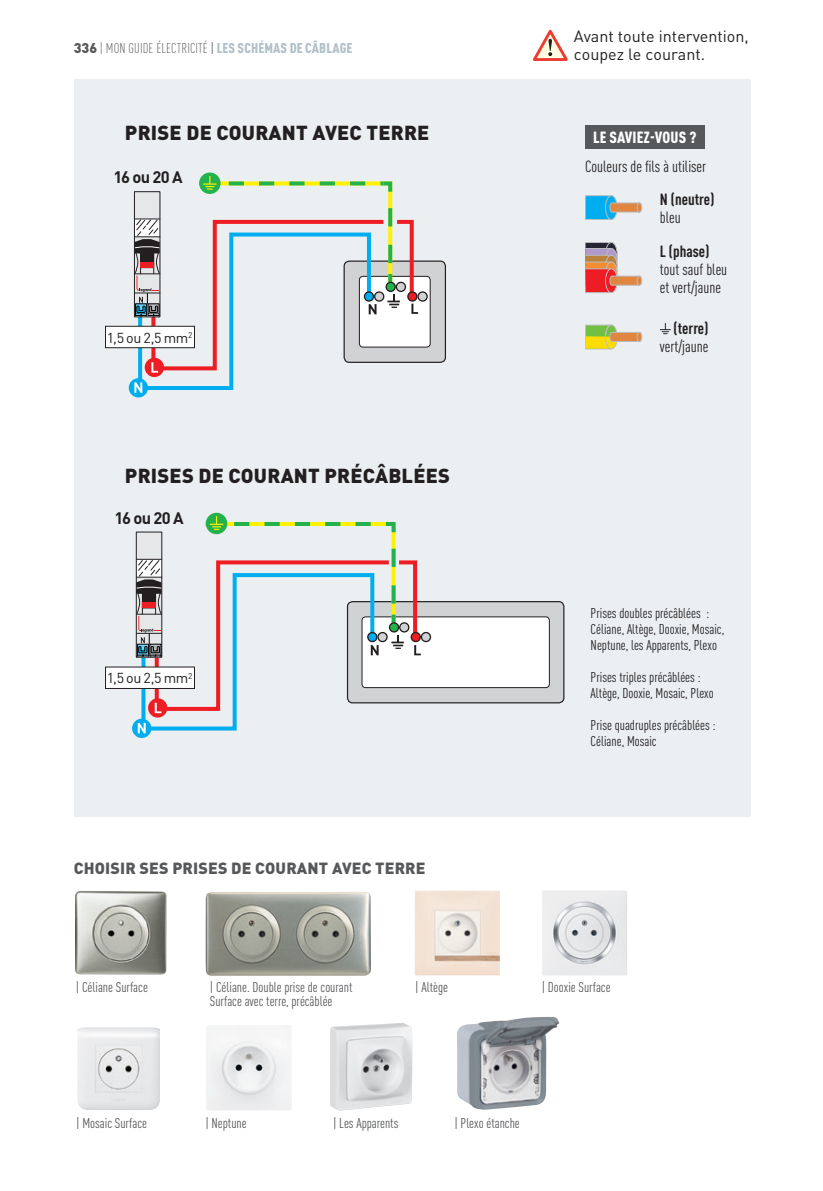
<style>
.page{position:relative;width:823px;height:1191px;background:#fff}
.page>*{position:absolute;margin:0;border:0;box-sizing:border-box;transform-origin:0 0}
.t1{font:900 20px "DIN Pro";letter-spacing:.01em;color:#231f20}
.t2{font:700 16.6px "DIN Pro";letter-spacing:.05em;color:#231f20}
.t3{font:16.2px/17.6px "DIN";color:#231f20}
.t4{font:condensed 16px/18px "DIN Pro";color:#231f20}
.t5{font:900 16px "DIN Pro";letter-spacing:.01em;color:#57585a}
.t6{font:700 condensed 16px "DIN Pro";color:#231f20}
.t7{font:900 condensed 16px "DIN Pro";letter-spacing:.01em;color:#fff}
.t8{font:14.2px "DIN Pro";letter-spacing:-.03em;color:#231f20}
.t9{font:condensed 14px/16px "DIN Pro";color:#231f20}
.t10{font:condensed 14px/14px "DIN Pro";color:#57585a}
.t11{font:300 condensed 14px "DIN Pro";letter-spacing:.01em;color:#57585a}
.s1{font-weight:900;font-stretch:normal}
.s2{color:#231f20}
.s3{font-weight:900;color:#b1c0c9}
</style>
<div class="page">
<div style="left:74px;top:79px;width:676px;height:737px;background:#ebeff1"></div>
<div style="left:344px;top:261px;width:101px;height:101px;background:#d1d2d4;border-radius:5px"></div>
<div style="left:343px;top:260px;width:103px;height:103px;border:1px solid #231f20;border-radius:5px"></div>
<div style="left:359px;top:276px;width:71px;height:71px;background:#fff;border-radius:4px"></div>
<div style="left:359px;top:276px;width:71px;height:71px;border:1px solid #231f20;border-radius:4px"></div>
<div style="left:129px;top:378px;width:19px;height:19px;background:#00aeef;border-radius:50%"></div>
<svg style="left:199px;top:172px;width:21px;height:22px"></svg>
<div style="left:105px;top:326px;width:89px;height:22px;background:#fff"></div>
<div style="left:105px;top:326px;width:90px;height:22px;border:1px solid #231f20"></div>
<svg style="left:418px;top:292px;width:9px;height:9px"></svg>
<div style="left:417px;top:291px;width:10px;height:11px;border:1px solid #231f20;border-radius:50%"></div>
<svg style="left:133px;top:176px;width:285px;height:217px"></svg>
<div style="left:347px;top:601px;width:216px;height:102px;background:#d1d2d4;border-radius:5px"></div>
<div style="left:347px;top:601px;width:217px;height:102px;border:1px solid #231f20;border-radius:5px"></div>
<div style="left:362px;top:617px;width:187px;height:70px;background:#fff;border-radius:4px"></div>
<div style="left:361px;top:616px;width:188px;height:72px;border:1px solid #231f20;border-radius:4px"></div>
<svg style="left:132px;top:718px;width:19px;height:20px"></svg>
<div style="left:206px;top:513px;width:21px;height:21px;background:#23b24b;border-radius:50%"></div>
<svg style="left:421px;top:632px;width:9px;height:9px"></svg>
<div style="left:420px;top:632px;width:11px;height:10px;border:1px solid #231f20;border-radius:50%"></div>
<div style="left:105px;top:667px;width:89px;height:21px;background:#fff"></div>
<div style="left:105px;top:666px;width:90px;height:23px;border:1px solid #231f20"></div>
<svg style="left:135px;top:516px;width:285px;height:217px"></svg>
<img style="left:330px;top:1023px;width:82px;height:87px">
<img style="left:75px;top:891px;width:91px;height:83px">
<img style="left:77px;top:1027px;width:83px;height:83px">
<img style="left:542px;top:890px;width:85px;height:85px">
<img style="left:415px;top:890px;width:84px;height:85px">
<img style="left:206px;top:1026px;width:85px;height:84px">
<img style="left:205px;top:892px;width:165px;height:83px">
<img style="left:457px;top:1016px;width:102px;height:94px">
<div style="left:585px;top:125px;width:119px;height:24px;background:#57585a"></div>
<svg style="left:585px;top:195px;width:56px;height:25px"></svg>
<div style="left:636px;top:203px;width:5px;height:9px;background:#df8641;border-radius:50%"></div>
<div style="left:636px;top:203px;width:5px;height:9px;border:1px solid #bcbdc0;border-radius:50%"></div>
<svg style="left:585px;top:242px;width:56px;height:51px"></svg>
<div style="left:636px;top:276px;width:5px;height:10px;border:1px solid #bcbdc0;border-radius:50%"></div>
<svg style="left:585px;top:324px;width:56px;height:25px"></svg>
<svg style="left:660px;top:323px;width:10px;height:11px"></svg>
<svg style="left:533px;top:29px;width:35px;height:32px"></svg>
<p class="t11" style="left:74px;top:40px;width:280px"><span class="s1">336</span> | MON GUIDE ÉLECTRICITÉ <span class="s2">|</span> <span class="s3">LES SCHÉMAS DE CÂBLAGE</span></p>
<h1 class="t1" style="left:125px;top:119px;width:306px">PRISE DE COURANT AVEC TERRE</h1>
<p class="t2" style="left:113px;top:166px;width:71px">16ou20A</p>
<p class="t8" style="left:107px;top:328px;width:87px">1,5 ou 2,5 mm<sup>2</sup></p>
<h1 class="t1" style="left:125px;top:462px;width:326px">PRISES DE COURANT PRÉCÂBLÉES</h1>
<p class="t2" style="left:114px;top:507px;width:71px">16ou20A</p>
<p class="t8" style="left:107px;top:668px;width:87px">1,5 ou 2,5 mm<sup>2</sup></p>
<p class="t5" style="left:74px;top:857px;width:353px">CHOISIR SES PRISES DE COURANT AVEC TERRE</p>
<p class="t3" style="left:573px;top:27px;width:176px">Avant toute intervention, coupez le courant.</p>
<p class="t7" style="left:593px;top:127px;width:105px">LE SAVIEZ-VOUS ?</p>
<p class="t4" style="left:585px;top:157px;width:122px">Couleurs de fils à utiliser</p>
<p class="t6" style="left:659px;top:190px;width:56px">N (neutre)</p>
<p class="t4" style="left:659px;top:208px;width:22px">bleu</p>
<p class="t6" style="left:659px;top:242px;width:51px">L (phase)</p>
<p class="t4" style="left:659px;top:260px;width:69px">tout sauf bleu et vert/jaune</p>
<p class="t6" style="left:673px;top:319px;width:36px">(terre)</p>
<p class="t4" style="left:659px;top:337px;width:50px">vert/jaune</p>
<p class="t9" style="left:590px;top:604px;width:135px">Prises doubles précâblées :<br>Céliane, Altège, Dooxie, Mosaic,<br>Neptune, les Apparents, Plexo</p>
<p class="t9" style="left:590px;top:668px;width:124px">Prises triples précâblées :<br>Altège, Dooxie, Mosaic, Plexo</p>
<p class="t9" style="left:590px;top:716px;width:126px">Prise quadruples précâblées :<br>Céliane, Mosaic</p>
<p class="t10" style="left:210px;top:980px;width:144px">| Céliane. Double prise de courant<br>Surface avec terre, précâblée</p>
<p class="t10" style="left:76px;top:980px;width:74px">| Céliane Surface</p>
<p class="t10" style="left:415px;top:980px;width:34px">| Altège</p>
<p class="t10" style="left:541px;top:980px;width:70px">| Dooxie Surface</p>
<p class="t10" style="left:76px;top:1116px;width:72px">| Mosaic Surface</p>
<p class="t10" style="left:205px;top:1116px;width:43px">| Neptune</p>
<p class="t10" style="left:333px;top:1116px;width:67px">| Les Apparents</p>
<p class="t10" style="left:454px;top:1116px;width:67px">| Plexo étanche</p>
</div>
